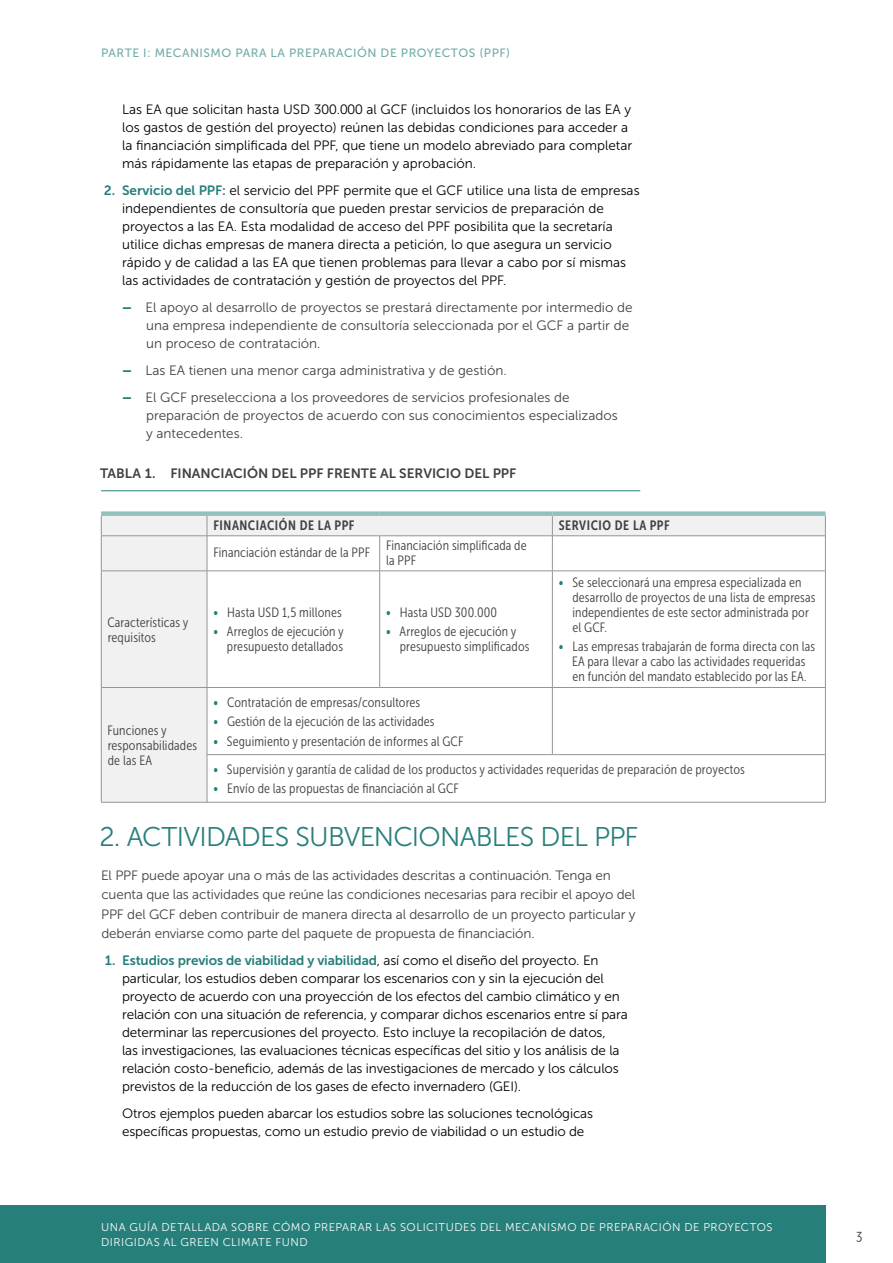
<style>
.page{position:relative;width:893px;height:1263px;background:#fff}
.page>*{position:absolute;margin:0;border:0;box-sizing:border-box;transform-origin:0 0}
.t1{font:27px "Museo Sans 300";letter-spacing:-.025em;color:#277f7b}
.t2{font:15px "Museo Sans Cond 300";color:#414042}
.Numbered_list_-_Numb{font:13.5px/18px "Museo Sans 300";letter-spacing:-.005em;color:#000}
.Tables_-_Body{font:13.5px/15px "Museo Sans Cond 300";letter-spacing:.01em;color:#414042}
.Body_copy{font:13.5px/18px "Museo Sans 300";color:#414042}
.t3{font:13.5px "Museo Sans 700";color:#414042}
.Tables_-_Header_1{font:13.5px "Museo Sans Cond 700";letter-spacing:.04em;color:#414042}
.t4{font:12px "Museo Sans 500";letter-spacing:.04em;color:#72aca9}
.t5{font:11.25px/15px "Museo Sans 300";letter-spacing:.045em;color:#fff}
.s1{font-family:"Museo Sans 700";color:#277f7b}
.s2{font-family:"Museo Sans 900";color:#277f7b}
.s3{font-family:"Museo Sans Cond 500";color:#277f7b}
</style>
<div class="page">
<div style="left:0;top:1205px;width:826px;height:58px;background:#277f7b"></div>
<hr style="left:101px;top:490px;width:539px;height:1px;background:#277f7b">
<svg style="left:102px;top:516px;width:723px;height:286px"></svg>
<div style="left:101px;top:511px;width:106px;height:5px;background:#93bfbd"></div>
<div style="left:207px;top:511px;width:173px;height:5px;background:#93bfbd"></div>
<div style="left:380px;top:511px;width:172px;height:5px;background:#93bfbd"></div>
<div style="left:552px;top:511px;width:274px;height:5px;background:#93bfbd"></div>
<svg style="left:101px;top:516px;width:1px;height:19px"></svg>
<svg style="left:207px;top:516px;width:1px;height:19px"></svg>
<svg style="left:552px;top:516px;width:1px;height:19px"></svg>
<svg style="left:825px;top:516px;width:1px;height:19px"></svg>
<hr style="left:101px;top:535px;width:106px;height:1px;background:#939598">
<hr style="left:101px;top:536px;width:1px;height:35px;background:#939598">
<hr style="left:207px;top:535px;width:173px;height:1px;background:#939598">
<hr style="left:207px;top:536px;width:1px;height:35px;background:#939598">
<hr style="left:380px;top:535px;width:172px;height:1px;background:#939598">
<hr style="left:379px;top:536px;width:1px;height:35px;background:#939598">
<hr style="left:552px;top:535px;width:274px;height:1px;background:#939598">
<hr style="left:552px;top:536px;width:1px;height:35px;background:#939598">
<hr style="left:825px;top:536px;width:1px;height:35px;background:#939598">
<hr style="left:101px;top:571px;width:106px;height:1px;background:#939598">
<hr style="left:101px;top:571px;width:1px;height:116px;background:#939598">
<hr style="left:207px;top:571px;width:173px;height:1px;background:#939598">
<hr style="left:207px;top:571px;width:1px;height:116px;background:#939598">
<hr style="left:380px;top:571px;width:172px;height:1px;background:#939598">
<hr style="left:379px;top:571px;width:1px;height:116px;background:#939598">
<hr style="left:552px;top:571px;width:274px;height:1px;background:#939598">
<hr style="left:552px;top:571px;width:1px;height:116px;background:#939598">
<hr style="left:825px;top:571px;width:1px;height:116px;background:#939598">
<hr style="left:101px;top:687px;width:106px;height:1px;background:#939598">
<hr style="left:101px;top:688px;width:1px;height:67px;background:#939598">
<hr style="left:207px;top:687px;width:173px;height:1px;background:#939598">
<hr style="left:207px;top:688px;width:1px;height:66px;background:#939598">
<hr style="left:380px;top:687px;width:172px;height:1px;background:#939598">
<hr style="left:552px;top:687px;width:274px;height:1px;background:#939598">
<hr style="left:552px;top:688px;width:1px;height:66px;background:#939598">
<hr style="left:825px;top:688px;width:1px;height:66px;background:#939598">
<hr style="left:101px;top:755px;width:1px;height:47px;background:#939598">
<hr style="left:207px;top:754px;width:173px;height:1px;background:#939598">
<hr style="left:207px;top:755px;width:1px;height:47px;background:#939598">
<hr style="left:380px;top:754px;width:172px;height:1px;background:#939598">
<hr style="left:552px;top:754px;width:274px;height:1px;background:#939598">
<hr style="left:825px;top:755px;width:1px;height:47px;background:#939598">
<hr style="left:101px;top:802px;width:106px;height:1px;background:#939598">
<hr style="left:207px;top:802px;width:173px;height:1px;background:#939598">
<hr style="left:380px;top:802px;width:172px;height:1px;background:#939598">
<hr style="left:552px;top:802px;width:274px;height:1px;background:#939598">
<p class="t4" style="left:101px;top:47px;width:411px">PARTE I: MECANI SMO PARA LA PREPARACI ÓN DE PROYECTOS (PPF)</p>
<p class="Numbered_list_-_Numb" style="left:122px;top:100px;width:512px">Las EA que solicitan hasta USD 300.000 al GCF (incluidos los honorarios de las EA y los gastos de gestión del proyecto) reúnen las debidas condiciones para acceder a la financiación simplificada del PPF, que tiene un modelo abreviado para completar más rápidamente las etapas de preparación y aprobación.</p>
<p class="Numbered_list_-_Numb" style="left:122px;top:181px;width:519px;text-indent:-18px"><span class="s1">2. Servicio del PPF:</span> el servicio del PPF permite que el GCF utilice una lista de empresas independientes de consultoría que pueden prestar servicios de preparación de proyectos a las EA. Esta modalidad de acceso del PPF posibilita que la secretaría utilice dichas empresas de manera directa a petición, lo que asegura un servicio rápido y de calidad a las EA que tienen problemas para llevar a cabo por sí mismas las actividades de contratación y gestión de proyectos del PPF.</p>
<p class="Body_copy" style="left:146px;top:298px;width:488px;text-indent:-24px"><span class="s2">–</span> El apoyo al desarrollo de proyectos se prestará directamente por intermedio de una empresa independiente de consultoría seleccionada por el GCF a partir de un proceso de contratación.</p>
<p class="Body_copy" style="left:122px;top:361px;width:386px"><span class="s2">–</span> Las EA tienen una menor carga administrativa y de gestión.</p>
<p class="Body_copy" style="left:146px;top:388px;width:473px;text-indent:-24px"><span class="s2">–</span> El GCF preselecciona a los proveedores de servicios profesionales de preparación de proyectos de acuerdo con sus conocimientos especializados y antecedentes.</p>
<p class="t3" style="left:100px;top:466px;width:418px">Tabla 1. FINANCIACIÓN DEL PPF FRENTE AL SERVICIO DEL PPF</p>
<p class="Tables_-_Header_1" style="left:213px;top:518px;width:143px">FINANCIACIÓN DE LA PPF</p>
<p class="Tables_-_Header_1" style="left:559px;top:518px;width:112px">SERVICIO DE LA PPF</p>
<p class="Tables_-_Body" style="left:213px;top:545px;width:158px">Financiación estándar de la PPF</p>
<p class="Tables_-_Body" style="left:386px;top:538px;width:142px">Financiación simplificada de la PPF</p>
<p class="Tables_-_Body" style="left:107px;top:615px;width:82px">Características y requisitos</p>
<p class="Tables_-_Body" style="left:213px;top:605px;width:130px"><span class="s3">•</span> Hasta USD 1,5 millones</p>
<p class="Tables_-_Body" style="left:213px;top:624px;width:132px;text-align:right"><span class="s3">•</span> Arreglos de ejecución y presupuesto detallados</p>
<p class="Tables_-_Body" style="left:386px;top:605px;width:113px"><span class="s3">•</span> Hasta USD 300.000</p>
<p class="Tables_-_Body" style="left:400px;top:624px;width:131px;text-indent:-14px"><span class="s3">•</span> Arreglos de ejecución y presupuesto simplificados</p>
<p class="Tables_-_Body" style="left:572px;top:575px;width:245px;text-indent:-14px"><span class="s3">•</span> Se seleccionará una empresa especializada en desarrollo de proyectos de una lista de empresas independientes de este sector administrada por el GCF.</p>
<p class="Tables_-_Body" style="left:558px;top:639px;width:258px;text-align:center"><span class="s3">•</span> Las empresas trabajarán de forma directa con las<br>EA para llevar a cabo las actividades requeridas<br>en función del mandato establecido por las EA.</p>
<p class="Tables_-_Body" style="left:213px;top:695px;width:209px"><span class="s3">•</span> Contratación de empresas/consultores</p>
<p class="Tables_-_Body" style="left:213px;top:714px;width:223px"><span class="s3">•</span> Gestión de la ejecución de las actividades</p>
<p class="Tables_-_Body" style="left:213px;top:734px;width:252px"><span class="s3">•</span> Seguimiento y presentación de informes al GCF</p>
<p class="Tables_-_Body" style="left:213px;top:762px;width:533px"><span class="s3">•</span> Supervisión y garantía de calidad de los productos y actividades requeridas de preparación de proyectos</p>
<p class="Tables_-_Body" style="left:213px;top:781px;width:247px"><span class="s3">•</span> Envío de las propuestas de financiación al GCF</p>
<h2 class="t1" style="left:99px;top:822px;width:541px">2. ACTIVIDADES SUBVENCIONABLES DEL PPF</h2>
<p class="Body_copy" style="left:101px;top:866px;width:536px;line-height:19.2px">El PPF puede apoyar una o más de las actividades descritas a continuación. Tenga en cuenta que las actividades que reúne las condiciones necesarias para recibir el apoyo del PPF del GCF deben contribuir de manera directa al desarrollo de un proyecto particular y deberán enviarse como parte del paquete de propuesta de financiación.</p>
<p class="Numbered_list_-_Numb" style="left:122px;top:951px;width:507px;text-indent:-18px"><span class="s1">1. Estudios previos de viabilidad y viabilidad</span>, así como el diseño del proyecto. En particular, los estudios deben comparar los escenarios con y sin la ejecución del proyecto de acuerdo con una proyección de los efectos del cambio climático y en relación con una situación de referencia, y comparar dichos escenarios entre sí para determinar las repercusiones del proyecto. Esto incluye la recopilación de datos,<br>las investigaciones, las evaluaciones técnicas específicas del sitio y los análisis de la relación costo-beneficio, además de las investigaciones de mercado y los cálculos previstos de la reducción de los gases de efecto invernadero (GEI).</p>
<p class="Numbered_list_-_Numb" style="left:122px;top:1104px;width:473px">Otros ejemplos pueden abarcar los estudios sobre las soluciones tecnológicas específicas propuestas, como un estudio previo de viabilidad o un estudio de</p>
<p class="Tables_-_Body" style="left:108px;top:723px;width:91px">Funciones y responsabilidades de las EA</p>
<p class="t5" style="left:101px;top:1220px;width:673px">UNA GUÍA DETALLADA SOBRE CÓMO PREPARAR LAS SOLICITUDES DEL MECANISMO DE PREPARACIÓN DE PROYECTOS<br>DIRIGIDAS AL GREEN CLIMATE FUND</p>
<p class="t2" style="left:856px;top:1227px;width:8px">3</p>
</div>
